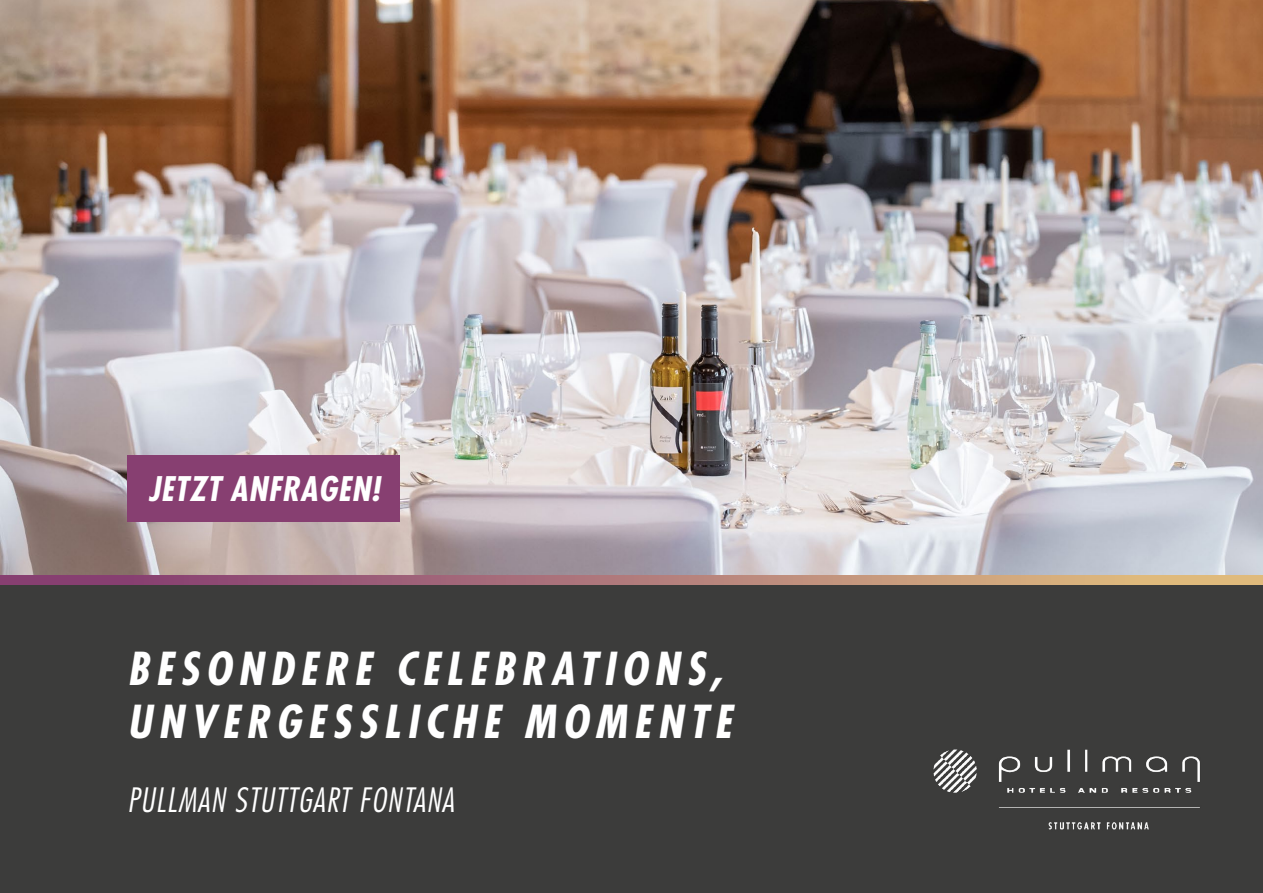
<style>
.page{position:relative;width:1263px;height:893px;background:#3c3c3b}
.page>*{position:absolute;margin:0;border:0;box-sizing:border-box;transform-origin:0 0}
.t1{font:italic 700 condensed 44.25px/53.1px "Futura Std";letter-spacing:.15em;color:#fff}
.t2{font:italic 700 condensed 33px "Futura Std";letter-spacing:.025em;color:#fff}
.t3{font:italic 300 condensed 32.7px "Futura Std";letter-spacing:.04em;color:#fff}
</style>
<div class="page">
<svg style="left:0;top:574px;width:1263px;height:11px;background:#b2807f"></svg>
<img style="left:0;top:0;width:1263px;height:574px">
<div style="left:128px;top:455px;width:272px;height:67px;background:#873f71"></div>
<img style="left:933px;top:749px;width:267px;height:81px">
<p class="t2" style="left:148px;top:468px;width:233px">JETZT ANFRAGEN!</p>
<p class="t1" style="left:128px;top:643px;width:605px">BESONDERE CELEBRATIONS,<br>UNVERGESSLICHE MOMENTE</p>
<p class="t3" style="left:128px;top:781px;width:328px">PULLMAN STUTTGART FONTANA</p>
</div>
